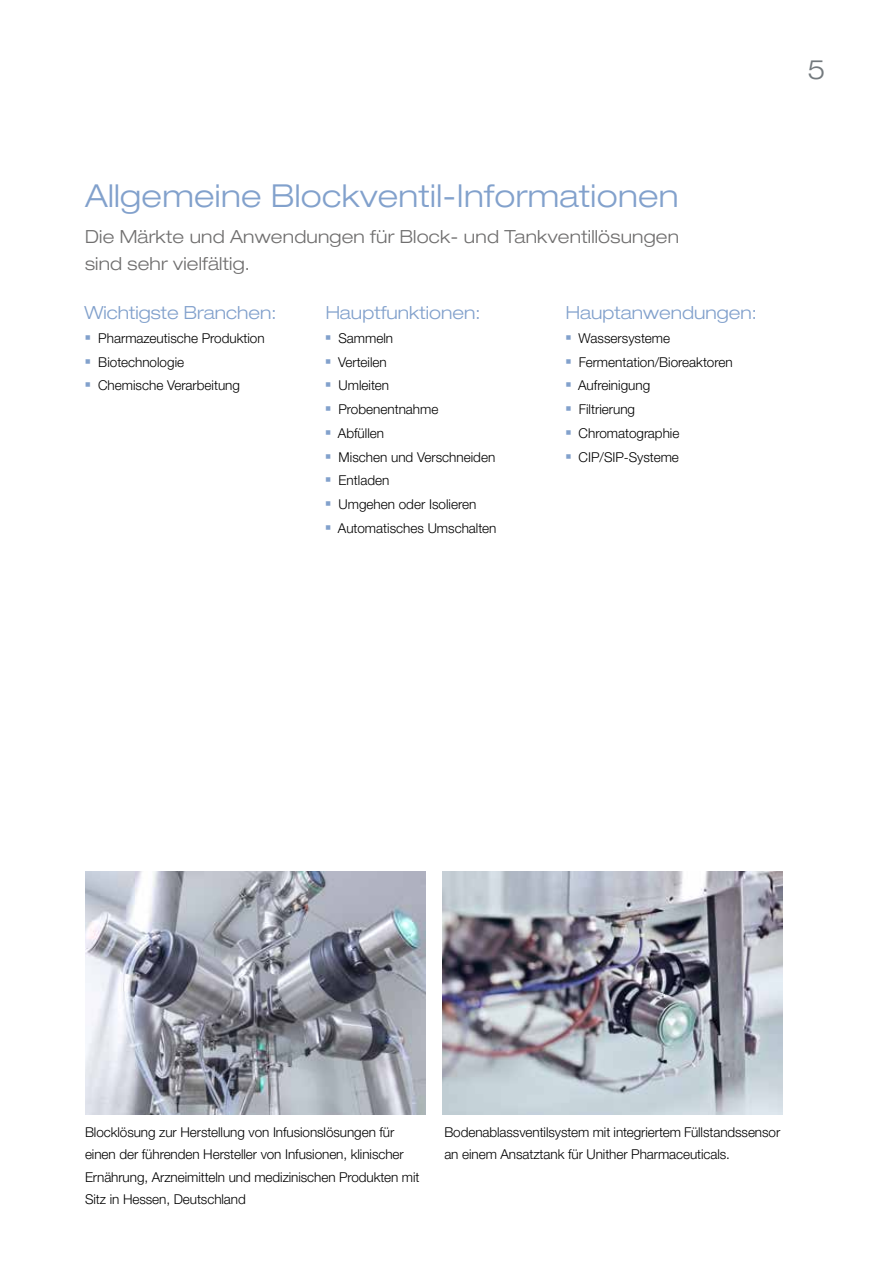
<style>
.page{position:relative;width:893px;height:1263px;background:#fff}
.page>*{position:absolute;margin:0;border:0;box-sizing:border-box;transform-origin:0 0}
.t1{font:300 expanded 31.5px "Helvetica Neue LTW1 G";letter-spacing:.01em;color:#82a1cc}
.t2{font:300 expanded 27px "Helvetica Neue LTW1 G";color:#73797d}
.t3{font:300 expanded 18px/27px "Helvetica Neue LTW1 G";letter-spacing:.01em;color:#706f6f}
.t4{font:300 expanded 18px "Helvetica Neue LTW1 G";color:#82a1cc}
.t5{font:300 13.5px/22.5px "Helvetica Neue LTW1 G";letter-spacing:-.005em;color:#000}
.s1{color:#82a1cc}
</style>
<div class="page">
<img style="left:85px;top:872px;width:340px;height:243px">
<img style="left:442px;top:872px;width:340px;height:243px">
<h1 class="t1" style="left:85px;top:177px;width:595px">Allgemeine Blockventil-Informationen</h1>
<h3 class="t3" style="left:85px;top:223px;width:596px">Die Märkte und Anwendungen für Block- und Tankventillösungen sind sehr vielfältig.</h3>
<h3 class="t4" style="left:84px;top:302px;width:194px">Wichtigste Branchen:</h3>
<p class="t5" style="left:85px;top:327px;width:182px"><span class="s1">▪</span> Pharmazeutische Produktion</p>
<p class="t5" style="left:85px;top:350px;width:101px"><span class="s1">▪</span> Biotechnologie</p>
<p class="t5" style="left:85px;top:374px;width:157px"><span class="s1">▪</span> Chemische Verarbeitung</p>
<h3 class="t4" style="left:326px;top:302px;width:156px">Hauptfunktionen:</h3>
<p class="t5" style="left:325px;top:327px;width:70px"><span class="s1">▪</span> Sammeln</p>
<p class="t5" style="left:325px;top:350px;width:64px"><span class="s1">▪</span> Verteilen</p>
<p class="t5" style="left:325px;top:374px;width:66px"><span class="s1">▪</span> Umleiten</p>
<p class="t5" style="left:325px;top:398px;width:115px"><span class="s1">▪</span> Probenentnahme</p>
<p class="t5" style="left:325px;top:422px;width:61px"><span class="s1">▪</span> Abfüllen</p>
<p class="t5" style="left:325px;top:445px;width:172px"><span class="s1">▪</span> Mischen und Verschneiden</p>
<p class="t5" style="left:325px;top:469px;width:66px"><span class="s1">▪</span> Entladen</p>
<p class="t5" style="left:325px;top:493px;width:153px"><span class="s1">▪</span> Umgehen oder Isolieren</p>
<p class="t5" style="left:325px;top:517px;width:173px"><span class="s1">▪</span> Automatisches Umschalten</p>
<h3 class="t4" style="left:566px;top:302px;width:193px">Hauptanwendungen:</h3>
<p class="t5" style="left:565px;top:327px;width:107px"><span class="s1">▪</span> Wassersysteme</p>
<p class="t5" style="left:565px;top:350px;width:169px"><span class="s1">▪</span> Fermentation/Bioreaktoren</p>
<p class="t5" style="left:565px;top:374px;width:87px"><span class="s1">▪</span> Aufreinigung</p>
<p class="t5" style="left:565px;top:398px;width:72px"><span class="s1">▪</span> Filtrierung</p>
<p class="t5" style="left:565px;top:422px;width:116px"><span class="s1">▪</span> Chromatographie</p>
<p class="t5" style="left:565px;top:445px;width:115px"><span class="s1">▪</span> CIP/SIP-Systeme</p>
<h2 class="t2" style="left:807px;top:53px;width:20px">5</h2>
<p class="t5" style="left:85px;top:1120px;width:336px">Blocklösung zur Herstellung von Infusionslösungen für einen der führenden Hersteller von Infusionen, klinischer Ernährung, Arzneimitteln und medizinischen Produkten mit Sitz in Hessen, Deutschland</p>
<p class="t5" style="left:444px;top:1120px;width:337px">Bodenablassventilsystem mit integriertem Füllstandssensor an einem Ansatztank für Unither Pharmaceuticals.</p>
</div>
